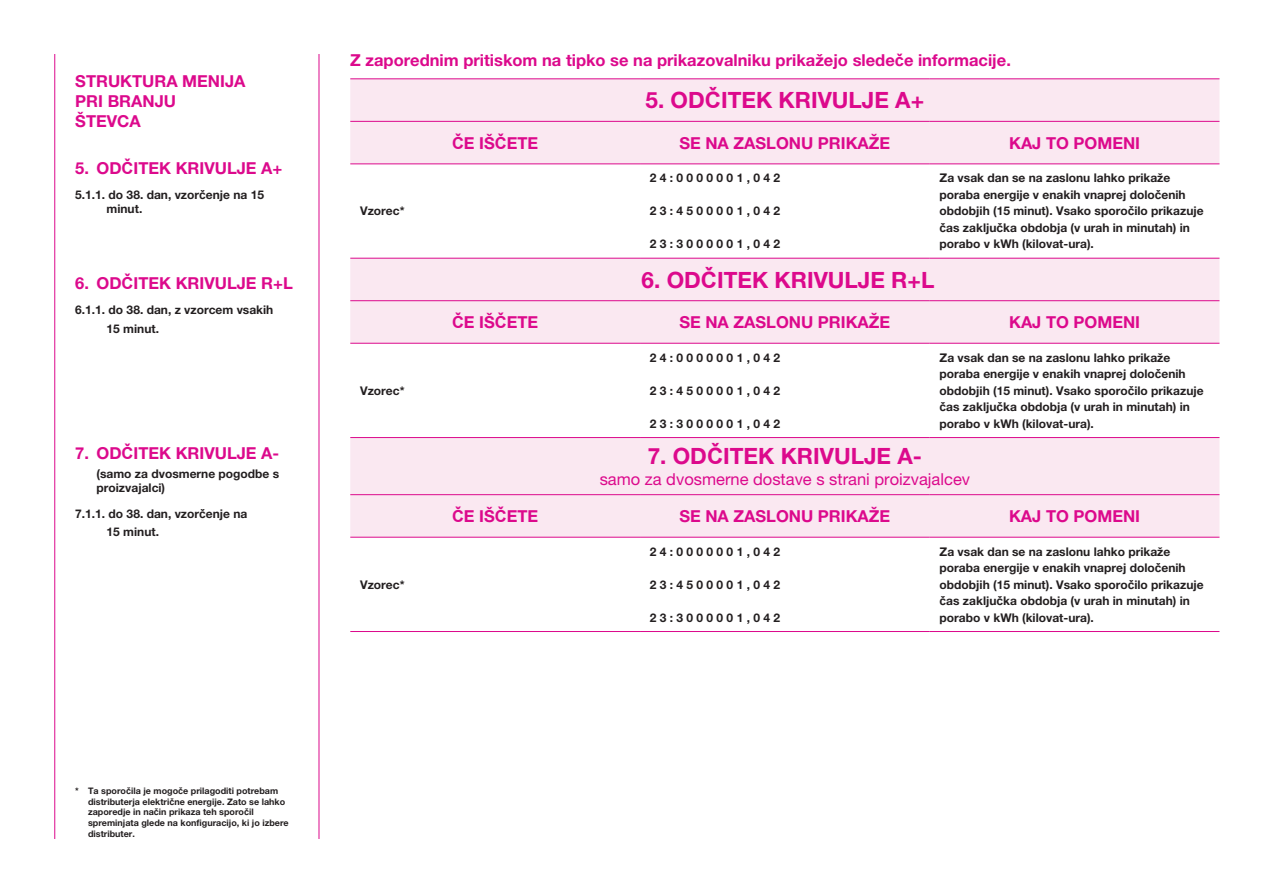
<style>
.page{position:relative;width:1276px;height:893px;background:#fff}
.page>*{position:absolute;margin:0;border:0;box-sizing:border-box;transform-origin:0 0}
.t1{font:700 22.5px "Helvetica Neue LT Std";color:#dc098c}
.t2{font:700 16.5px/19.8px "Helvetica Neue LT Std";color:#dc098c}
.t3{font:16.5px "Helvetica Neue LT Std";color:#dc098c}
.t4{font:700 12px/16.5px "Helvetica Neue LT Std";color:#231f20}
.t5{font:700 9px/10.8px "Helvetica Neue LT Std";color:#231f20}
.s1{font-family:"Arial"}
</style>
<div class="page">
<div style="left:350px;top:79px;width:869px;height:84px;background:#fae8f1"></div>
<svg style="left:350px;top:164px;width:869px;height:373px;fill:#fae8f1"></svg>
<div style="left:630px;top:164px;width:20px;height:94px;background:#fff"></div>
<div style="left:920px;top:164px;width:19px;height:94px;background:#fff"></div>
<div style="left:630px;top:344px;width:20px;height:93px;background:#fff"></div>
<div style="left:920px;top:344px;width:19px;height:93px;background:#fff"></div>
<hr style="left:350px;top:78px;width:290px;height:1px;background:#dc098c">
<hr style="left:640px;top:78px;width:289px;height:1px;background:#dc098c">
<hr style="left:929px;top:78px;width:290px;height:1px;background:#dc098c">
<hr style="left:350px;top:121px;width:290px;height:1px;background:#dc098c">
<hr style="left:640px;top:121px;width:289px;height:1px;background:#dc098c">
<hr style="left:929px;top:121px;width:290px;height:1px;background:#dc098c">
<hr style="left:350px;top:163px;width:290px;height:1px;background:#dc098c">
<hr style="left:640px;top:163px;width:289px;height:1px;background:#dc098c">
<hr style="left:929px;top:163px;width:290px;height:1px;background:#dc098c">
<hr style="left:350px;top:258px;width:290px;height:1px;background:#dc098c">
<hr style="left:640px;top:258px;width:289px;height:1px;background:#dc098c">
<hr style="left:929px;top:258px;width:290px;height:1px;background:#dc098c">
<hr style="left:350px;top:300px;width:290px;height:1px;background:#dc098c">
<hr style="left:640px;top:300px;width:289px;height:1px;background:#dc098c">
<hr style="left:929px;top:300px;width:290px;height:1px;background:#dc098c">
<hr style="left:350px;top:343px;width:290px;height:1px;background:#dc098c">
<hr style="left:640px;top:343px;width:289px;height:1px;background:#dc098c">
<hr style="left:929px;top:343px;width:290px;height:1px;background:#dc098c">
<hr style="left:350px;top:437px;width:290px;height:1px;background:#dc098c">
<hr style="left:640px;top:437px;width:289px;height:1px;background:#dc098c">
<hr style="left:929px;top:437px;width:290px;height:1px;background:#dc098c">
<hr style="left:350px;top:494px;width:290px;height:1px;background:#dc098c">
<hr style="left:640px;top:494px;width:289px;height:1px;background:#dc098c">
<hr style="left:929px;top:494px;width:290px;height:1px;background:#dc098c">
<hr style="left:350px;top:537px;width:290px;height:1px;background:#dc098c">
<hr style="left:350px;top:631px;width:290px;height:1px;background:#dc098c">
<hr style="left:640px;top:537px;width:289px;height:1px;background:#dc098c">
<hr style="left:640px;top:631px;width:289px;height:1px;background:#dc098c">
<hr style="left:929px;top:537px;width:290px;height:1px;background:#dc098c">
<hr style="left:929px;top:631px;width:290px;height:1px;background:#dc098c">
<hr style="left:319px;top:54px;width:1px;height:785px;background:#dc098c">
<hr style="left:54px;top:54px;width:1px;height:785px;background:#dc098c">
<h2 class="t2" style="left:75px;top:71px;width:172px">STRUKTURA MENIJA<br>PRI BRANJU<br>ŠTEVCA</h2>
<h2 class="t2" style="left:75px;top:158px;width:209px">5. OD<span class="s1">Č</span>ITEK KRIVULJE A+</h2>
<p class="t4" style="left:107px;top:187px;width:159px;line-height:14.4px;text-indent:-31px">5.1.1. do 38. dan, vzor<span class="s1">č</span>enje na 15 minut.</p>
<h2 class="t2" style="left:75px;top:273px;width:219px">6. OD<span class="s1">Č</span>ITEK KRIVULJE R+L</h2>
<p class="t4" style="left:107px;top:300px;width:168px;line-height:18.6px;text-indent:-31px">6.1.1. do 38. dan, z vzorcem vsakih<br>15 minut.</p>
<h2 class="t2" style="left:75px;top:443px;width:205px">7. OD<span class="s1">Č</span>ITEK KRIVULJE A-</h2>
<p class="t4" style="left:97px;top:466px;width:184px;line-height:14.4px">(samo za dvosmerne pogodbe s proizvajalci)</p>
<p class="t4" style="left:107px;top:504px;width:142px;line-height:18.6px;text-indent:-31px">7.1.1. do 38. dan, vzor<span class="s1">č</span>enje na<br>15 minut.</p>
<h2 class="t2" style="left:350px;top:50px;width:662px">Z zaporednim pritiskom na tipko se na prikazovalniku prikažejo slede<span class="s1">č</span>e informacije.</h2>
<h1 class="t1" style="left:645px;top:86px;width:280px">5. OD<span class="s1">Č</span>ITEK KRIVULJE A+</h1>
<p class="t4" style="left:360px;top:203px;width:46px">Vzorec*</p>
<p class="t4" style="left:360px;top:382px;width:46px">Vzorec*</p>
<p class="t4" style="left:360px;top:576px;width:46px">Vzorec*</p>
<h2 class="t2" style="left:452px;top:132px;width:88px"><span class="s1">Č</span>E IŠ<span class="s1">Č</span>ETE</h2>
<h2 class="t2" style="left:679px;top:132px;width:212px">SE NA ZASLONU PRIKAŽE</h2>
<h2 class="t2" style="left:1009px;top:132px;width:133px">KAJ TO POMENI</h2>
<p class="t4" style="left:650px;top:170px;width:132px">2 4 : 0 0 0 0 0 0 1 , 0 4 2</p>
<p class="t4" style="left:650px;top:203px;width:132px">2 3 : 4 5 0 0 0 0 1 , 0 4 2</p>
<p class="t4" style="left:650px;top:236px;width:132px">2 3 : 3 0 0 0 0 0 1 , 0 4 2</p>
<p class="t4" style="left:939px;top:170px;width:265px">Za vsak dan se na zaslonu lahko prikaže poraba energije v enakih vnaprej dolo<span class="s1">č</span>enih obdobjih (15 minut). Vsako sporo<span class="s1">č</span>ilo prikazuje <span class="s1">č</span>as zaklju<span class="s1">č</span>ka obdobja (v urah in minutah) in porabo v kWh (kilovat-ura).</p>
<h1 class="t1" style="left:641px;top:266px;width:294px">6. OD<span class="s1">Č</span>ITEK KRIVULJE R+L</h1>
<h2 class="t2" style="left:452px;top:312px;width:88px"><span class="s1">Č</span>E IŠ<span class="s1">Č</span>ETE</h2>
<h2 class="t2" style="left:679px;top:312px;width:212px">SE NA ZASLONU PRIKAŽE</h2>
<h2 class="t2" style="left:1009px;top:312px;width:133px">KAJ TO POMENI</h2>
<p class="t4" style="left:650px;top:349px;width:132px">2 4 : 0 0 0 0 0 0 1 , 0 4 2</p>
<p class="t4" style="left:650px;top:382px;width:132px">2 3 : 4 5 0 0 0 0 1 , 0 4 2</p>
<p class="t4" style="left:650px;top:415px;width:132px">2 3 : 3 0 0 0 0 0 1 , 0 4 2</p>
<p class="t4" style="left:939px;top:349px;width:265px">Za vsak dan se na zaslonu lahko prikaže poraba energije v enakih vnaprej dolo<span class="s1">č</span>enih obdobjih (15 minut). Vsako sporo<span class="s1">č</span>ilo prikazuje <span class="s1">č</span>as zaklju<span class="s1">č</span>ka obdobja (v urah in minutah) in porabo v kWh (kilovat-ura).</p>
<h1 class="t1" style="left:648px;top:442px;width:276px">7. OD<span class="s1">Č</span>ITEK KRIVULJE A-</h1>
<h2 class="t3" style="left:599px;top:469px;width:372px">samo za dvosmerne dostave s strani proizvajalcev</h2>
<h2 class="t2" style="left:452px;top:506px;width:88px"><span class="s1">Č</span>E IŠ<span class="s1">Č</span>ETE</h2>
<h2 class="t2" style="left:679px;top:506px;width:212px">SE NA ZASLONU PRIKAŽE</h2>
<h2 class="t2" style="left:1009px;top:506px;width:133px">KAJ TO POMENI</h2>
<p class="t4" style="left:650px;top:543px;width:132px">2 4 : 0 0 0 0 0 0 1 , 0 4 2</p>
<p class="t4" style="left:650px;top:576px;width:132px">2 3 : 4 5 0 0 0 0 1 , 0 4 2</p>
<p class="t4" style="left:650px;top:609px;width:132px">2 3 : 3 0 0 0 0 0 1 , 0 4 2</p>
<p class="t4" style="left:939px;top:543px;width:265px">Za vsak dan se na zaslonu lahko prikaže poraba energije v enakih vnaprej dolo<span class="s1">č</span>enih obdobjih (15 minut). Vsako sporo<span class="s1">č</span>ilo prikazuje <span class="s1">č</span>as zaklju<span class="s1">č</span>ka obdobja (v urah in minutah) in porabo v kWh (kilovat-ura).</p>
<p class="t5" style="left:88px;top:785px;width:202px;text-indent:-13px">* Ta sporo<span class="s1">č</span>ila je mogo<span class="s1">č</span>e prilagoditi potrebam distributerja elektri<span class="s1">č</span>ne energije. Zato se lahko zaporedje in na<span class="s1">č</span>in prikaza teh sporo<span class="s1">č</span>il spreminjata glede na konfiguracijo, ki jo izbere distributer.</p>
</div>
